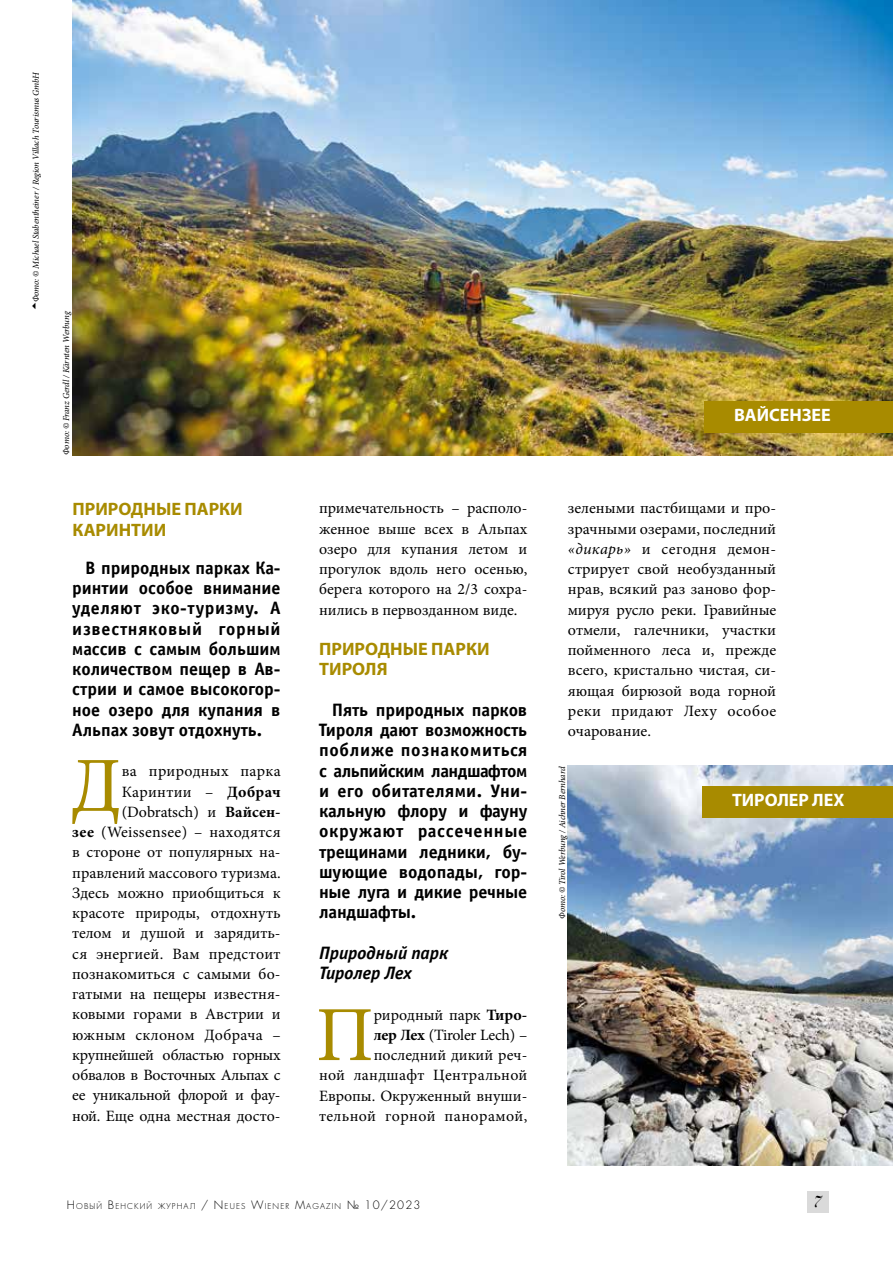
<style>
.page{position:relative;width:893px;height:1263px;background:#fff}
.page>*{position:absolute;margin:0;border:0;box-sizing:border-box;transform-origin:0 0}
.t1{font:78px "Minion Pro";color:#a88b00}
.t2{font:18px/20.2px "Officina Sans Bold C";color:#000;text-align:justify}
.t3{font:700 18px/20.2px "Myriad Pro";color:#a88b00}
.t4{font:italic 18px/20.2px "Officina Sans Bold C";letter-spacing:-.01em;color:#000}
.t5{font:700 18px "Myriad Pro";color:#fff}
.t6{font:italic 16.5px "Paragon Nord C";color:#000}
.t7{font:15.75px/20.2px "Minion Pro";color:#000;text-align:right}
.t8{font:italic 9px "Minion Pro";letter-spacing:-.015em;color:#000}
.t9{font:7.8px "Favorit Light C";letter-spacing:.145em;color:#000}
.s1{font-weight:700}
.s2{font-size:11.25px}
.s3{font-style:italic}
</style>
<div class="page">
<img style="left:568px;top:765px;width:325px;height:400px">
<hr style="left:0;top:1006px;width:1px;height:129px;background:#594d1d">
<img style="left:72px;top:0;width:821px;height:455px">
<div style="left:705px;top:401px;width:188px;height:32px;background:#a88b00"></div>
<div style="left:703px;top:786px;width:190px;height:31px;background:#a88b00"></div>
<div style="left:807px;top:1192px;width:21px;height:21px;background:#dadada"></div>
<p class="t8" style="left:30px;top:302px;width:232px;rotate:-90deg">Фото: © Michael Stabentheiner / Region Villach Tourismus GmbH</p>
<p class="t8" style="left:60px;top:455px;width:146px;rotate:-90deg">Фото: © Franz Gerdl / Kärnten Werbung</p>
<p class="t3" style="left:72px;top:498px;width:172px">ПРИРОДНЫЕ ПАРКИ<br>КАРИНТИИ</p>
<p class="t2" style="left:72px;top:558px;width:210px;text-indent:13px">В природных парках Ка&shy;ринтии особое внимание уделяют эко-туризму. А известняковый горный массив с самым большим количеством пещер в Ав&shy;стрии и самое высокогор&shy;ное озеро для купания в Альпах зовут отдохнуть.</p>
<h1 class="t1" style="left:70px;top:734px;width:53px">Д</h1>
<p class="t7" style="left:72px;top:761px;width:210px">ва природных парка<br>Каринтии – <span class="s1">Добрач </span>(Dobratsch) и <span class="s1">Вайсен-<br>зее</span> (Weissensee) – находятся в стороне от популярных на&shy;правлений массового туризма.<br>Здесь можно приобщиться к красоте природы, отдохнуть телом и душой и зарядить&shy;ся энергией. Вам предстоит познакомиться с самыми бо&shy;гатыми на пещеры известня&shy;ковыми горами в Австрии и южным склоном Добрача – крупнейшей областью горных обвалов в Восточных Альпах с ее уникальной флорой и фау&shy;ной. Еще одна местная досто-</p>
<p class="t7" style="left:319px;top:498px;width:210px;text-align:justify">примечательность – располо&shy;женное выше всех в Альпах озеро для купания летом и прогулок вдоль него осенью, берега которого на 2/3 сохра&shy;нились в первозданном виде.</p>
<p class="t3" style="left:319px;top:638px;width:172px">ПРИРОДНЫЕ ПАРКИ<br>ТИРОЛЯ</p>
<p class="t2" style="left:319px;top:700px;width:210px;text-indent:13px">Пять природных парков Тироля дают возможность поближе познакомиться с альпийским ландшафтом и его обитателями. Уни&shy;кальную флору и фауну окружают рассеченные трещинами ледники, бу&shy;шующие водопады, гор&shy;ные луга и дикие речные ландшафты.</p>
<p class="t4" style="left:319px;top:943px;width:131px">Природный парк<br>Тиролер Лех</p>
<h1 class="t1" style="left:316px;top:983px;width:59px">П</h1>
<p class="t7" style="left:319px;top:1004px;width:210px">риродный парк <span class="s1">Тиро-<br>лер Лех</span> (Tiroler Lech) – последний дикий реч-<br>ной ландшафт Центральной<br>Европы. Окруженный внуши&shy;тельной горной панорамой,</p>
<p class="t9" style="left:67px;top:1201px;width:355px"><span class="s2">Н</span>ОВЫЙ <span class="s2">В</span>ЕНСКИЙ ЖУРНАЛ <span class="s2">/</span> <span class="s2">N</span>EUES <span class="s2">W</span>IEN ER <span class="s2">M</span>AGAZIN <span class="s2">№ 10/2023</span></p>
<p class="t5" style="left:734px;top:403px;width:98px">ВАЙСЕНЗЕЕ</p>
<p class="t7" style="left:568px;top:498px;width:210px;text-align:justify">зелеными пастбищами и про&shy;зрачными озерами, последний <span class="s3">«дикарь»</span> и сегодня демон&shy;стрирует свой необузданный нрав, всякий раз заново фор&shy;мируя русло реки. Гравийные отмели, галечники, участки пойменного леса и, прежде всего, кристально чистая, си&shy;яющая бирюзой вода горной реки придают Леху особое очарование.</p>
<p class="t8" style="left:556px;top:918px;width:153px;rotate:-90deg">Фото: © Tirol Werbung / Aichner Bernhard</p>
<p class="t5" style="left:732px;top:788px;width:114px">ТИРОЛЕР ЛЕХ</p>
<p class="t6" style="left:813px;top:1192px;width:8px">7</p>
</div>
